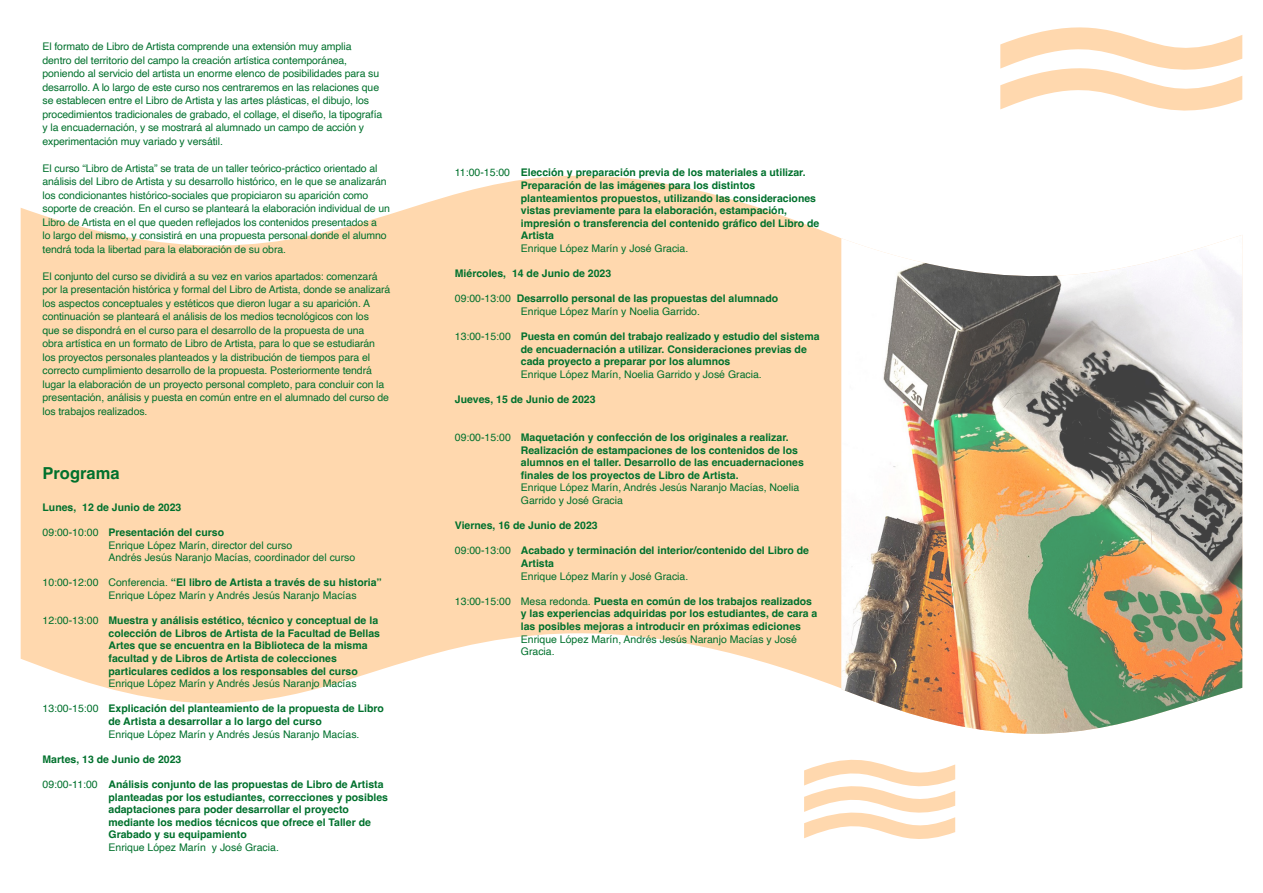
<style>
.page{position:relative;width:1263px;height:893px;background:#fff}
.page>*{position:absolute;margin:0;border:0;box-sizing:border-box;transform-origin:0 0}
.introducción{font:700 16.5px "Helvetica";color:#01712d}
.Programa_Tabulacione{font:700 10.5px/12.6px "Helvetica";color:#01712d}
.introducción-2{font:10.5px/13.5px "Helvetica";letter-spacing:-.01em;color:#01712d}
.Programa_Tabulacione-2{font:10.5px/12.6px "Helvetica";color:#01712d}
.s1{font-weight:400}
</style>
<div class="page">
<svg style="left:1000px;top:27px;width:242px;height:84px"></svg>
<svg style="left:804px;top:759px;width:151px;height:80px"></svg>
<svg style="left:21px;top:175px;width:820px;height:529px;background:#ffddb9"></svg>
<img style="left:841px;top:235px;width:401px;height:499px">
<p class="introducción-2" style="left:43px;top:40px;width:341px">El formato de Libro de Artista comprende una extensión muy amplia dentro del territorio del campo la creación artística contemporánea, poniendo al servicio del artista un enorme elenco de posibilidades para su desarrollo. A lo largo de este curso nos centraremos en las relaciones que se establecen entre el Libro de Artista y las artes plásticas, el dibujo, los procedimientos tradicionales de grabado, el collage, el diseño, la tipografía y la encuadernación, y se mostrará al alumnado un campo de acción y experimentación muy variado y versátil.</p>
<p class="introducción-2" style="left:43px;top:162px;width:349px">El curso “Libro de Artista” se trata de un taller teórico-práctico orientado al análisis del Libro de Artista y su desarrollo histórico, en le que se analizarán los condicionantes histórico-sociales que propiciaron su aparición como soporte de creación. En el curso se planteará la elaboración individual de un Libro de Artista en el que queden reflejados los contenidos presentados a<br>lo largo del mismo, y consistirá en una propuesta personal donde el alumno tendrá toda la libertad para la elaboración de su obra.</p>
<p class="introducción-2" style="left:43px;top:270px;width:349px">El conjunto del curso se dividirá a su vez en varios apartados: comenzará por la presentación histórica y formal del Libro de Artista, donde se analizará los aspectos conceptuales y estéticos que dieron lugar a su aparición. A continuación se planteará el análisis de los medios tecnológicos con los<br>que se dispondrá en el curso para el desarrollo de la propuesta de una<br>obra artística en un formato de Libro de Artista, para lo que se estudiarán los proyectos personales planteados y la distribución de tiempos para el correcto cumplimiento desarrollo de la propuesta. Posteriormente tendrá lugar la elaboración de un proyecto personal completo, para concluir con la presentación, análisis y puesta en común entre en el alumnado del curso de los trabajos realizados.</p>
<p class="introducción" style="left:43px;top:464px;width:79px">Programa</p>
<p class="Programa_Tabulacione" style="left:43px;top:502px;width:140px">Lunes, 12 de Junio de 2023</p>
<p class="Programa_Tabulacione" style="left:43px;top:527px;width:183px"><span class="s1">09:00-10:00</span> Presentación del curso</p>
<p class="Programa_Tabulacione-2" style="left:109px;top:539px;width:185px">Enrique López Marín, director del curso</p>
<p class="Programa_Tabulacione-2" style="left:109px;top:551px;width:248px">Andrés Jesús Naranjo Macías, coordinador del curso</p>
<p class="Programa_Tabulacione" style="left:43px;top:578px;width:341px"><span class="s1">10:00-12:00 Conferencia.</span> “El libro de Artista a través de su historia”</p>
<p class="Programa_Tabulacione-2" style="left:109px;top:589px;width:250px">Enrique López Marín y Andrés Jesús Naranjo Macías</p>
<p class="Programa_Tabulacione" style="left:109px;top:615px;width:273px;text-indent:-66px"><span class="s1">12:00-13:00</span> Muestra y análisis estético, técnico y conceptual de la colección de Libros de Artista de la Facultad de Bellas<br>Artes que se encuentra en la Biblioteca de la misma</p>
<p class="Programa_Tabulacione" style="left:109px;top:653px;width:251px">facultad y de Libros de Artista de colecciones particulares cedidos a los responsables del curso</p>
<p class="Programa_Tabulacione-2" style="left:109px;top:677px;width:250px">Enrique López Marín y Andrés Jesús Naranjo Macías</p>
<p class="Programa_Tabulacione" style="left:43px;top:704px;width:343px;text-align:center"><span class="s1">13:00-15:00</span> Explicación del planteamiento de la propuesta de Libro de Artista a desarrollar a lo largo del curso</p>
<p class="Programa_Tabulacione-2" style="left:109px;top:728px;width:252px">Enrique López Marín y Andrés Jesús Naranjo Macías.</p>
<p class="Programa_Tabulacione" style="left:43px;top:754px;width:140px">Martes, 13 de Junio de 2023</p>
<p class="Programa_Tabulacione" style="left:109px;top:779px;width:281px;text-indent:-66px"><span class="s1">09:00-11:00</span> Análisis conjunto de las propuestas de Libro de Artista planteadas por los estudiantes, correcciones y posibles adaptaciones para poder desarrollar el proyecto mediante los medios técnicos que ofrece el Taller de Grabado y su equipamiento</p>
<p class="Programa_Tabulacione-2" style="left:109px;top:841px;width:172px">Enrique López Marín y José Gracia.</p>
<p class="Programa_Tabulacione" style="left:455px;top:168px;width:352px"><span class="s1">11:00-15:00</span> Elección y preparación previa de los materiales a utilizar.</p>
<p class="Programa_Tabulacione" style="left:521px;top:180px;width:300px">Preparación de las imágenes para los distintos planteamientos propuestos, utilizando las consideraciones vistas previamente para la elaboración, estampación, impresión o transferencia del contenido gráfico del Libro de Artista</p>
<p class="Programa_Tabulacione-2" style="left:521px;top:242px;width:169px">Enrique López Marín y José Gracia.</p>
<p class="Programa_Tabulacione" style="left:455px;top:268px;width:158px">Miércoles, 14 de Junio de 2023</p>
<p class="Programa_Tabulacione" style="left:455px;top:294px;width:325px"><span class="s1">09:00-13:00</span> Desarrollo personal de las propuestas del alumnado</p>
<p class="Programa_Tabulacione-2" style="left:521px;top:305px;width:181px">Enrique López Marín y Noelia Garrido.</p>
<p class="Programa_Tabulacione" style="left:521px;top:331px;width:300px;text-indent:-66px"><span class="s1">13:00-15:00</span> Puesta en común del trabajo realizado y estudio del sistema de encuadernación a utilizar. Consideraciones previas de cada proyecto a preparar por los alumnos</p>
<p class="Programa_Tabulacione-2" style="left:521px;top:368px;width:243px">Enrique López Marín, Noelia Garrido y José Gracia.</p>
<p class="Programa_Tabulacione" style="left:455px;top:394px;width:142px">Jueves, 15 de Junio de 2023</p>
<p class="Programa_Tabulacione" style="left:521px;top:432px;width:285px;text-indent:-66px"><span class="s1">09:00-15:00</span> Maquetación y confección de los originales a realizar.<br>Realización de estampaciones de los contenidos de los alumnos en el taller. Desarrollo de las encuadernaciones finales de los proyectos de Libro de Artista.</p>
<p class="Programa_Tabulacione-2" style="left:521px;top:482px;width:280px">Enrique López Marín, Andrés Jesús Naranjo Macías, Noelia<br>Garrido y José Gracia</p>
<p class="Programa_Tabulacione" style="left:455px;top:520px;width:144px">Viernes, 16 de Junio de 2023</p>
<p class="Programa_Tabulacione" style="left:521px;top:546px;width:290px;text-indent:-66px"><span class="s1">09:00-13:00</span> Acabado y terminación del interior/contenido del Libro de<br>Artista</p>
<p class="Programa_Tabulacione-2" style="left:521px;top:570px;width:169px">Enrique López Marín y José Gracia.</p>
<p class="Programa_Tabulacione" style="left:521px;top:596px;width:298px;text-indent:-66px"><span class="s1">13:00-15:00 Mesa redonda.</span> Puesta en común de los trabajos realizados y las experiencias adquiridas por los estudiantes, de cara a las posibles mejoras a introducir en próximas ediciones</p>
<p class="Programa_Tabulacione-2" style="left:521px;top:633px;width:278px">Enrique López Marín, Andrés Jesús Naranjo Macías y José<br>Gracia.</p>
</div>
